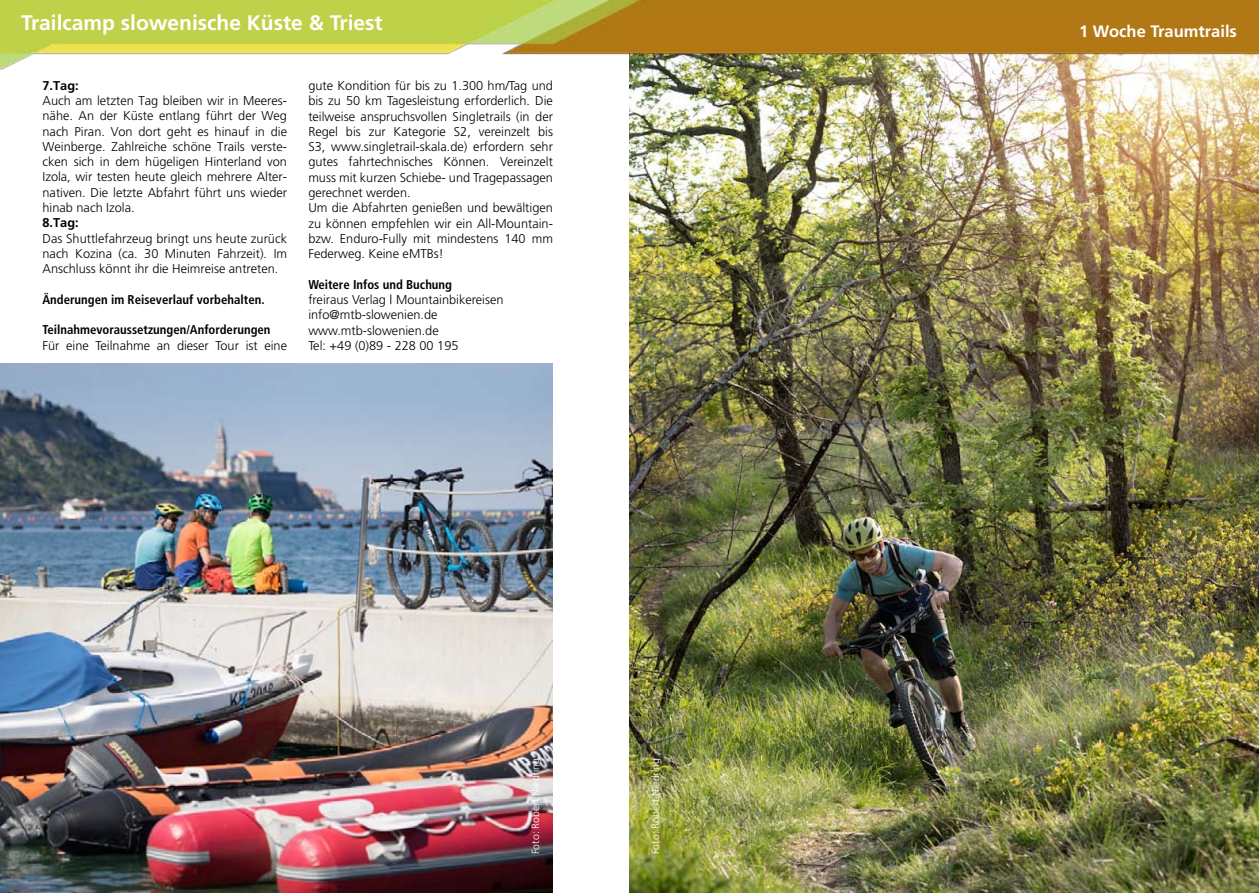
<style>
.page{position:relative;width:1259px;height:893px;background:#fff}
.page>*{position:absolute;margin:0;border:0;box-sizing:border-box;transform-origin:0 0}
.t1{font:700 21px "Frutiger";color:#fff}
.t2{font:700 16.5px "Frutiger";color:#fff}
.t3{font:300 12.75px/15.3px "Frutiger";color:#000}
.t4{font:300 12.75px/15.3px "Frutiger CE";color:#000;text-align:justify}
.t5{font:700 condensed 12.75px "Frutiger";color:#000}
.t6{font:700 12.75px "Frutiger CE";color:#000}
.t7{font:300 10.5px "Frutiger";color:#fff}
</style>
<div class="page">
<img style="left:629px;top:80px;width:630px;height:813px">
<img style="left:0;top:363px;width:553px;height:530px">
<img style="left:0;top:0;width:1259px;height:80px">
<h1 class="t1" style="left:21px;top:11px;width:363px">Trailcamp slowenische Küste &amp; Triest</h1>
<p class="t6" style="left:43px;top:78px;width:38px">7.Tag:</p>
<p class="t4" style="left:43px;top:93px;width:246px">Auch am letzten Tag bleiben wir in Meeres&shy;nähe. An der Küste entlang führt der Weg nach Piran. Von dort geht es hinauf in die Weinberge. Zahlreiche schöne Trails verste&shy;cken sich in dem hügeligen Hinterland von Izola, wir testen heute gleich mehrere Alter&shy;nativen. Die letzte Abfahrt führt uns wieder hinab nach Izola.</p>
<p class="t6" style="left:43px;top:215px;width:38px">8.Tag:</p>
<p class="t4" style="left:43px;top:230px;width:246px">Das Shuttlefahrzeug bringt uns heute zurück nach Kozina (ca. 30 Minuten Fahrzeit). Im Anschluss könnt ihr die Heimreise antreten.</p>
<p class="t5" style="left:43px;top:292px;width:224px">Änderungen im Reiseverlauf vorbehalten.</p>
<p class="t5" style="left:43px;top:322px;width:229px">Teilnahmevoraussetzungen/Anforderungen</p>
<p class="t3" style="left:43px;top:338px;width:246px">Für eine Teilnahme an dieser Tour ist eine</p>
<p class="t3" style="left:308px;top:78px;width:246px">gute Kondition für bis zu 1.300 hm/Tag und bis zu 50 km Tagesleistung erforderlich. Die teilweise anspruchsvollen Singletrails (in der Regel bis zur Kategorie S2, vereinzelt bis S3, www.singletrail-skala.de) erfordern sehr gutes fahrtechnisches Können. Vereinzelt muss mit kurzen Schiebe- und Tragepassagen gerechnet werden.<br>Um die Abfahrten genießen und bewältigen zu können empfehlen wir ein All-Mountain&shy;bzw. Enduro-Fully mit mindestens 140 mm Federweg. Keine eMTBs!</p>
<p class="t5" style="left:308px;top:277px;width:145px">Weitere Infos und Buchung</p>
<p class="t3" style="left:308px;top:292px;width:197px">freiraus Verlag | Mountainbikereisen info@mtb-slowenien.de www.mtb-slowenien.de<br>Tel: +49 (0)89 - 228 00 195</p>
<p class="t7" style="left:530px;top:854px;width:98px;rotate:-90deg">Foto: Robert Niedring</p>
<p class="t7" style="left:649px;top:854px;width:98px;rotate:-90deg">Foto: Robert Niedring</p>
<p class="t2" style="left:1079px;top:21px;width:159px">1 Woche Traumtrails</p>
</div>
